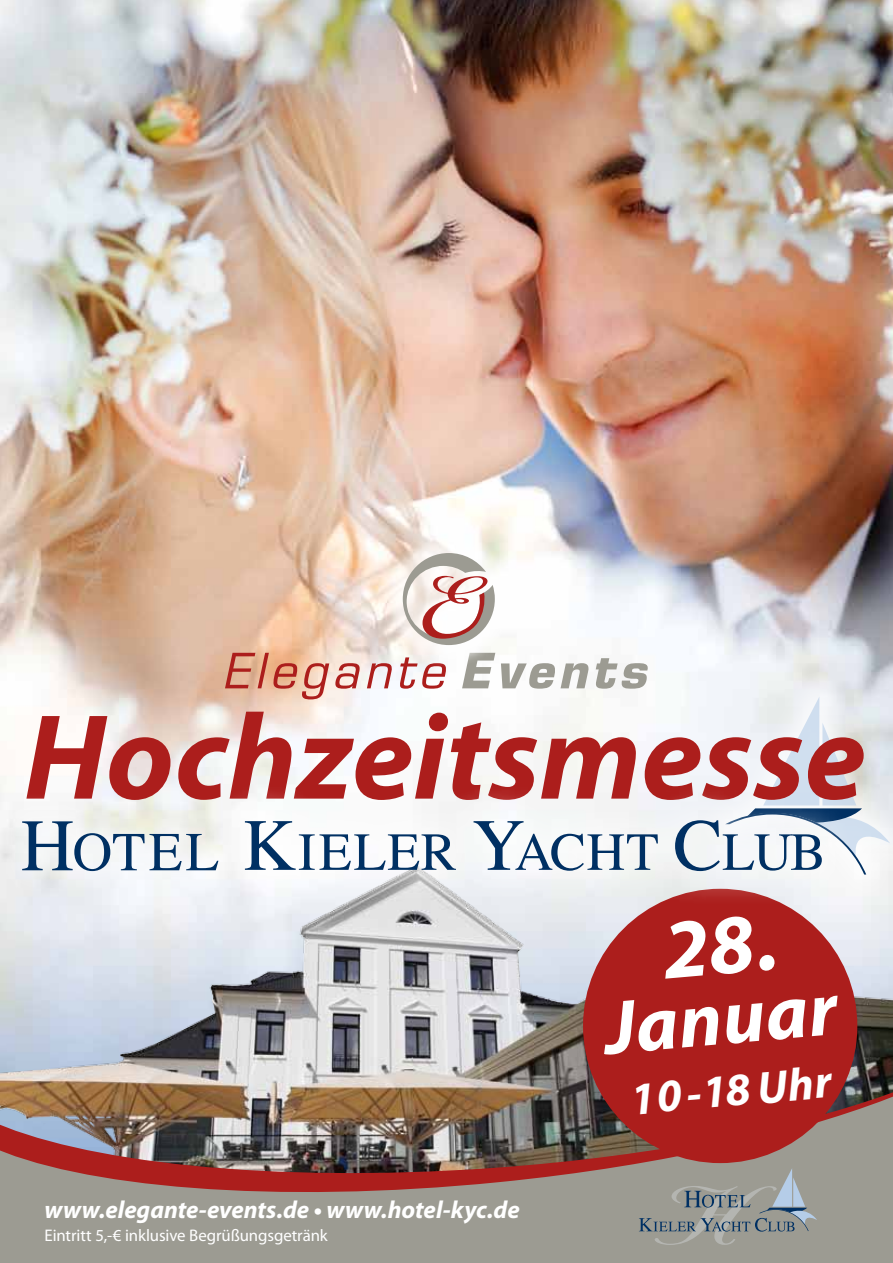
<style>
.page{position:relative;width:893px;height:1263px;background:#fff}
.page>*{position:absolute;margin:0;border:0;box-sizing:border-box;transform-origin:0 0}
.t1{font:italic 700 122.4px "Myriad Pro";color:#ac1e1c}
.t2{font:italic 700 76.35px "Myriad Pro";color:#fff}
.t3{font:italic 700 46.05px "Myriad Pro";color:#fff}
.t4{font:italic 700 24.6px "Myriad Pro";color:#fff}
.t5{font:16.8px "Myriad Pro";letter-spacing:-.005em;color:#fff}
</style>
<div class="page">
<img style="left:0;top:0;width:893px;height:792px">
<img style="left:0;top:900px;width:893px;height:186px">
<div style="left:0;top:1204px;width:893px;height:59px;background:#9c9b92"></div>
<img style="left:0;top:1086px;width:893px;height:118px">
<div style="left:694px;top:666px;width:199px;height:240px;background:#fff;opacity:.75"></div>
<svg style="left:225px;top:653px;width:136px;height:46px;background:#e0a692"></svg>
<svg style="left:367px;top:663px;width:26px;height:25px"></svg>
<svg style="left:399px;top:668px;width:48px;height:21px"></svg>
<svg style="left:462px;top:668px;width:33px;height:20px"></svg>
<svg style="left:501px;top:663px;width:88px;height:26px"></svg>
<svg style="left:595px;top:658px;width:54px;height:31px"></svg>
<div style="left:380px;top:530px;width:138px;height:138px;background:#fff;opacity:.75"></div>
<svg style="left:403px;top:553px;width:92px;height:92px"></svg>
<div style="left:583px;top:889px;width:274px;height:274px;background:#ac1e1c;border-radius:50%"></div>
<div style="left:210px;top:783px;width:648px;height:125px;background:#fff;opacity:.66"></div>
<svg style="left:246px;top:821px;width:210px;height:49px"></svg>
<svg style="left:474px;top:821px;width:184px;height:50px"></svg>
<svg style="left:675px;top:696px;width:215px;height:178px"></svg>
<div style="left:0;top:792px;width:246px;height:108px;background:#fff;opacity:.66"></div>
<svg style="left:22px;top:821px;width:196px;height:50px"></svg>
<svg style="left:639px;top:1168px;width:178px;height:77px;background:#959895"></svg>
<h1 class="t1" style="left:24px;top:678px;width:843px">Hochzeitsmesse</h1>
<p class="t4" style="left:45px;top:1194px;width:477px">www.elegante-events.de • www.hotel-kyc.de</p>
<p class="t5" style="left:45px;top:1225px;width:285px">Eintritt 5,-€ inklusive Begrüßungsgetränk</p>
<h2 class="t2" style="left:600px;top:979px;width:235px;rotate:-5deg">Januar</h2>
<h3 class="t3" style="left:628px;top:1069px;width:203px;rotate:-5deg">10-18 Uhr</h3>
</div>
